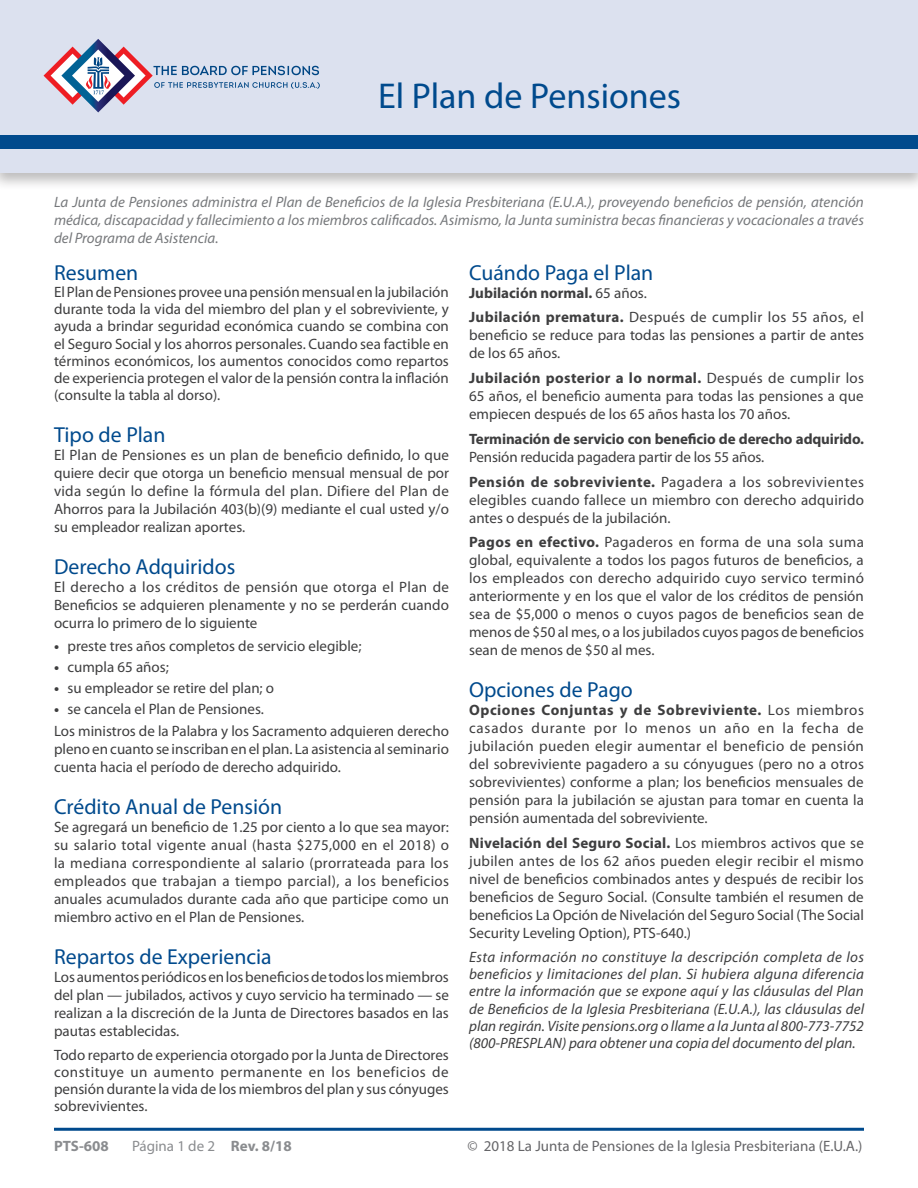
<style>
.page{position:relative;width:918px;height:1188px;background:#fff}
.page>*{position:absolute;margin:0;border:0;box-sizing:border-box;transform-origin:0 0}
.t1{font:36px "Myriad Pro";color:#004a8d}
.t2{font:21.75px "Myriad Pro";color:#004a8d}
.t3{font:15px/18px "Myriad Pro";color:#3e3e3f;text-align:justify}
.t4{font:italic 15px/17.2px "Myriad Pro";color:#3e3e3f;text-align:justify}
.t5{font:italic 15px/18px "Myriad Pro";color:#76787b;text-align:justify}
.t6{font:700 15px/24.8px "Myriad Pro";letter-spacing:-.01em;color:#3e3e3f}
.t7{font:15px "Myriad Pro";color:#656568}
.t8{font:15px "Myriad Pro";color:#8a8c8f}
.t9{font:700 15px "Myriad Pro";color:#8a8c8f}
.s1{font-weight:700}
.s2{font-weight:400}
</style>
<div class="page">
<hr style="left:54px;top:1128px;width:810px;height:3px;background:#004a8d">
<div style="left:0;top:0;width:918px;height:191px;background:#231f20;opacity:.3"></div>
<div style="left:0;top:0;width:918px;height:172px;background:#dce1ef"></div>
<div style="left:0;top:135px;width:918px;height:14px;background:#004a8d"></div>
<svg style="left:44px;top:39px;width:276px;height:73px"></svg>
<h1 class="t1" style="left:378px;top:74px;width:305px">El Plan de Pensiones</h1>
<p class="t5" style="left:54px;top:193px;width:812px">La Junta de Pensiones administra el Plan de Beneficios de la Iglesia Presbiteriana (E.U.A.), proveyendo beneficios de pensión, atención médica, discapacidad y fallecimiento a los miembros calificados. Asimismo, la Junta suministra becas financieras y vocacionales a través del Programa de Asistencia.</p>
<h2 class="t2" style="left:54px;top:259px;width:86px">Resumen</h2>
<p class="t3" style="left:54px;top:283px;width:396px;line-height:17.2px">El Plan de Pensiones provee una pensión mensual en la jubilación durante toda la vida del miembro del plan y el sobreviviente, y ayuda a brindar seguridad económica cuando se combina con el Seguro Social y los ahorros personales. Cuando sea factible en términos económicos, los aumentos conocidos como repartos de experiencia protegen el valor de la pensión contra la inflación (consulte la tabla al dorso).</p>
<h2 class="t2" style="left:54px;top:421px;width:113px">Tipo de Plan</h2>
<p class="t3" style="left:54px;top:446px;width:397px">El Plan de Pensiones es un plan de beneficio definido, lo que quiere decir que otorga un beneficio mensual mensual de por vida según lo define la fórmula del plan. Difiere del Plan de Ahorros para la Jubilación 403(b)(9) mediante el cual usted y/o su empleador realizan aportes.</p>
<h2 class="t2" style="left:54px;top:553px;width:183px">Derecho Adquiridos</h2>
<p class="t3" style="left:54px;top:577px;width:396px">El derecho a los créditos de pensión que otorga el Plan de Beneficios se adquieren plenamente y no se perderán cuando ocurra lo primero de lo siguiente</p>
<p class="t3" style="left:54px;top:637px;width:309px"><span class="s1">•</span> preste tres años completos de servicio elegible;</p>
<p class="t3" style="left:54px;top:658px;width:116px"><span class="s1">•</span> cumpla 65 años;</p>
<p class="t3" style="left:54px;top:679px;width:222px"><span class="s1">•</span> su empleador se retire del plan; o</p>
<p class="t3" style="left:54px;top:698px;width:396px;line-height:22.2px"><span class="s1">•</span> se cancela el Plan de Pensiones.<br>Los ministros de la Palabra y los Sacramento adquieren derecho</p>
<p class="t3" style="left:54px;top:740px;width:396px">pleno en cuanto se inscriban en el plan. La asistencia al seminario cuenta hacia el período de derecho adquirido.</p>
<h2 class="t2" style="left:54px;top:793px;width:230px">Crédito Anual de Pensión</h2>
<p class="t3" style="left:54px;top:818px;width:397px">Se agregará un beneficio de 1.25 por ciento a lo que sea mayor: su salario total vigente anual (hasta $275,000 en el 2018) o la mediana correspondiente al salario (prorrateada para los empleados que trabajan a tiempo parcial), a los beneficios anuales acumulados durante cada año que participe como un miembro activo en el Plan de Pensiones.</p>
<h2 class="t2" style="left:54px;top:943px;width:219px">Repartos de Experiencia</h2>
<p class="t3" style="left:54px;top:967px;width:396px">Los aumentos periódicos en los beneficios de todos los miembros del plan — jubilados, activos y cuyo servicio ha terminado — se realizan a la discreción de la Junta de Directores basados en las pautas establecidas.</p>
<p class="t3" style="left:54px;top:1046px;width:396px;line-height:17.2px">Todo reparto de experiencia otorgado por la Junta de Directores constituye un aumento permanente en los beneficios de pensión durante la vida de los miembros del plan y sus cónyuges sobrevivientes.</p>
<h2 class="t2" style="left:469px;top:259px;width:186px">Cuándo Paga el Plan</h2>
<p class="t6" style="left:469px;top:280px;width:396px">Jubilación normal. <span class="s2">65 años.<br></span>Jubilación prematura. <span class="s2">Después de cumplir los 55 años, el</span></p>
<p class="t3" style="left:469px;top:326px;width:397px">beneficio se reduce para todas las pensiones a partir de antes de los 65 años.</p>
<p class="t3" style="left:469px;top:369px;width:397px"><span class="s1">Jubilación posterior a lo normal.</span> Después de cumplir los 65 años, el beneficio aumenta para todas las pensiones a que empiecen después de los 65 años hasta los 70 años.</p>
<p class="t6" style="left:469px;top:426px;width:396px">Terminación de servicio con beneficio de derecho adquirido.</p>
<p class="t3" style="left:469px;top:444px;width:396px;line-height:24.8px">Pensión reducida pagadera partir de los 55 años.<br><span class="s1">Pensión de sobreviviente.</span> Pagadera a los sobrevivientes</p>
<p class="t3" style="left:469px;top:490px;width:396px">elegibles cuando fallece un miembro con derecho adquirido antes o después de la jubilación.</p>
<p class="t3" style="left:469px;top:533px;width:396px"><span class="s1">Pagos en efectivo.</span> Pagaderos en forma de una sola suma global, equivalente a todos los pagos futuros de beneficios, a los empleados con derecho adquirido cuyo servico terminó anteriormente y en los que el valor de los créditos de pensión sea de $5,000 o menos o cuyos pagos de beneficios sean de menos de $50 al mes, o a los jubilados cuyos pagos de beneficios sean de menos de $50 al mes.</p>
<h2 class="t2" style="left:469px;top:676px;width:165px">Opciones de Pago</h2>
<p class="t3" style="left:469px;top:701px;width:397px"><span class="s1">Opciones Conjuntas y de Sobreviviente.</span> Los miembros casados durante por lo menos un año en la fecha de jubilación pueden elegir aumentar el beneficio de pensión del sobreviviente pagadero a su cónyugues (pero no a otros sobrevivientes) conforme a plan; los beneficios mensuales de pensión para la jubilación se ajustan para tomar en cuenta la pensión aumentada del sobreviviente.</p>
<p class="t3" style="left:469px;top:834px;width:396px"><span class="s1">Nivelación del Seguro Social.</span> Los miembros activos que se jubilen antes de los 62 años pueden elegir recibir el mismo nivel de beneficios combinados antes y después de recibir los beneficios de Seguro Social. (Consulte también el resumen de beneficios La Opción de Nivelación del Seguro Social (The Social Security Leveling Option), PTS-640.)</p>
<p class="t4" style="left:469px;top:948px;width:397px">Esta información no constituye la descripción completa de los beneficios y limitaciones del plan. Si hubiera alguna diferencia entre la información que se expone aquí y las cláusulas del Plan de Beneficios de la Iglesia Presbiteriana (E.U.A.), las cláusulas del plan regirán. Visite pensions.org o llame a la Junta al 800-773-7752 (800-PRESPLAN) para obtener una copia del documento del plan.</p>
<p class="t9" style="left:54px;top:1136px;width:56px">PTS-608</p>
<p class="t8" style="left:132px;top:1137px;width:161px">Página 1 de 2 <span class="s1">Rev. 8/18</span></p>
<p class="t7" style="left:467px;top:1137px;width:397px">© 2018 La Junta de Pensiones de la Iglesia Presbiteriana (E.U.A.)</p>
</div>
